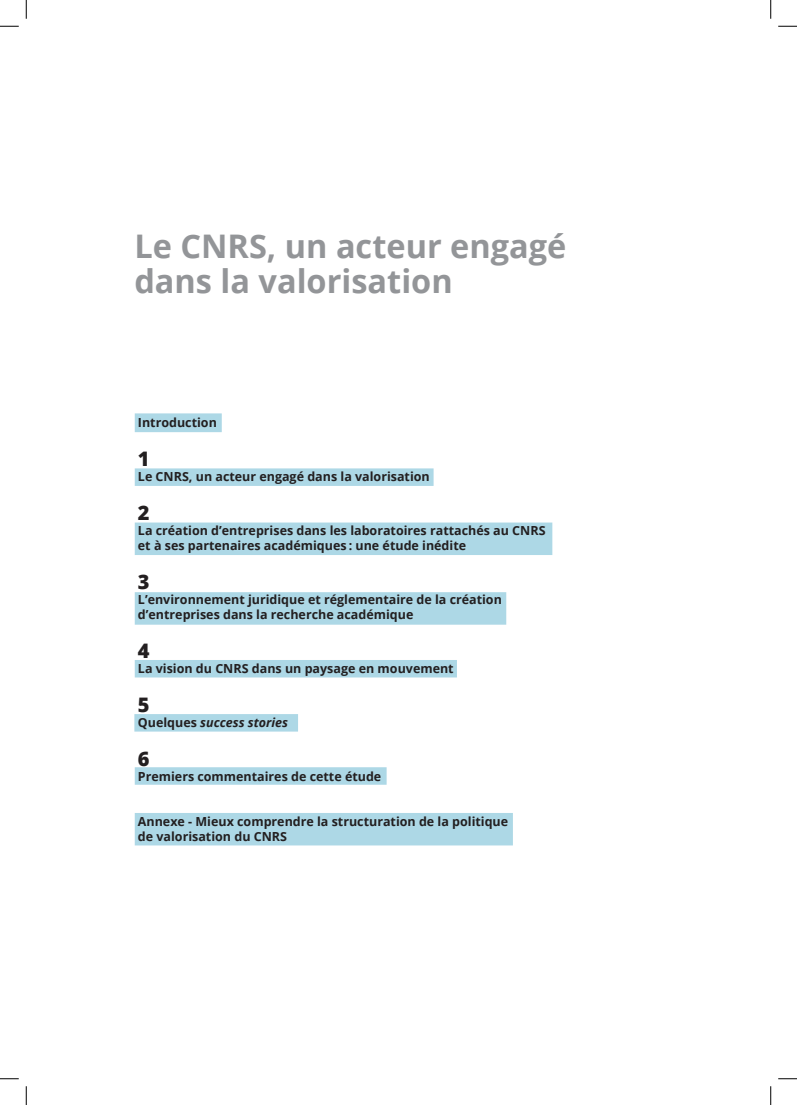
<style>
.page{position:relative;width:797px;height:1105px;background:#fff}
.page>*{position:absolute;margin:0;border:0;box-sizing:border-box;transform-origin:0 0}
.t1{font:700 32.5px/35px "Open Sans";color:#939598}
.t2{font:800 20px "Open Sans";color:#231f20}
.t3{font:700 12.5px/15px "Open Sans";color:#231f20}
.t4{font:italic 700 12.5px "Open Sans";color:#231f20}
.s1{font-style:normal}
</style>
<div class="page">
<div style="left:135px;top:413px;width:87px;height:19px;background:#add8e6"></div>
<div style="left:135px;top:468px;width:298px;height:18px;background:#add8e6"></div>
<div style="left:135px;top:660px;width:322px;height:17px;background:#add8e6"></div>
<div style="left:135px;top:767px;width:251px;height:18px;background:#add8e6"></div>
<div style="left:134px;top:714px;width:164px;height:18px;background:#add8e6"></div>
<div style="left:135px;top:522px;width:417px;height:33px;background:#add8e6"></div>
<div style="left:135px;top:813px;width:378px;height:32px;background:#add8e6"></div>
<div style="left:135px;top:592px;width:371px;height:33px;background:#add8e6"></div>
<svg style="left:0;top:25px;width:19px;height:2px"></svg>
<svg style="left:778px;top:25px;width:19px;height:2px"></svg>
<svg style="left:0;top:1078px;width:19px;height:1px"></svg>
<svg style="left:778px;top:1078px;width:19px;height:1px"></svg>
<svg style="left:25px;top:0;width:2px;height:19px"></svg>
<svg style="left:25px;top:1086px;width:2px;height:19px"></svg>
<svg style="left:770px;top:0;width:1px;height:19px"></svg>
<svg style="left:770px;top:1086px;width:1px;height:19px"></svg>
<h1 class="t1" style="left:134px;top:228px;width:433px">Le CNRS, un acteur engagé dans la valorisation</h1>
<p class="t3" style="left:138px;top:415px;width:80px">Introduction</p>
<h2 class="t2" style="left:138px;top:444px;width:13px">1</h2>
<p class="t3" style="left:138px;top:469px;width:293px">Le CNRS, un acteur engagé dans la valorisation</p>
<h2 class="t2" style="left:138px;top:498px;width:13px">2</h2>
<p class="t3" style="left:138px;top:523px;width:409px">La création d’entreprises dans les laboratoires rattachés au CNRS et à ses partenaires académiques : une étude inédite</p>
<h2 class="t2" style="left:138px;top:567px;width:13px">3</h2>
<p class="t3" style="left:138px;top:592px;width:365px">L’environnement juridique et réglementaire de la création d’entreprises dans la recherche académique</p>
<h2 class="t2" style="left:138px;top:636px;width:13px">4</h2>
<p class="t3" style="left:138px;top:661px;width:317px">La vision du CNRS dans un paysage en mouvement</p>
<h2 class="t2" style="left:138px;top:690px;width:13px">5</h2>
<p class="t4" style="left:138px;top:714px;width:152px"><span class="s1">Quelques</span> success stories</p>
<h2 class="t2" style="left:138px;top:744px;width:13px">6</h2>
<p class="t3" style="left:138px;top:769px;width:245px">Premiers commentaires de cette étude</p>
<p class="t3" style="left:138px;top:814px;width:372px">Annexe - Mieux comprendre la structuration de la politique de valorisation du CNRS</p>
</div>
